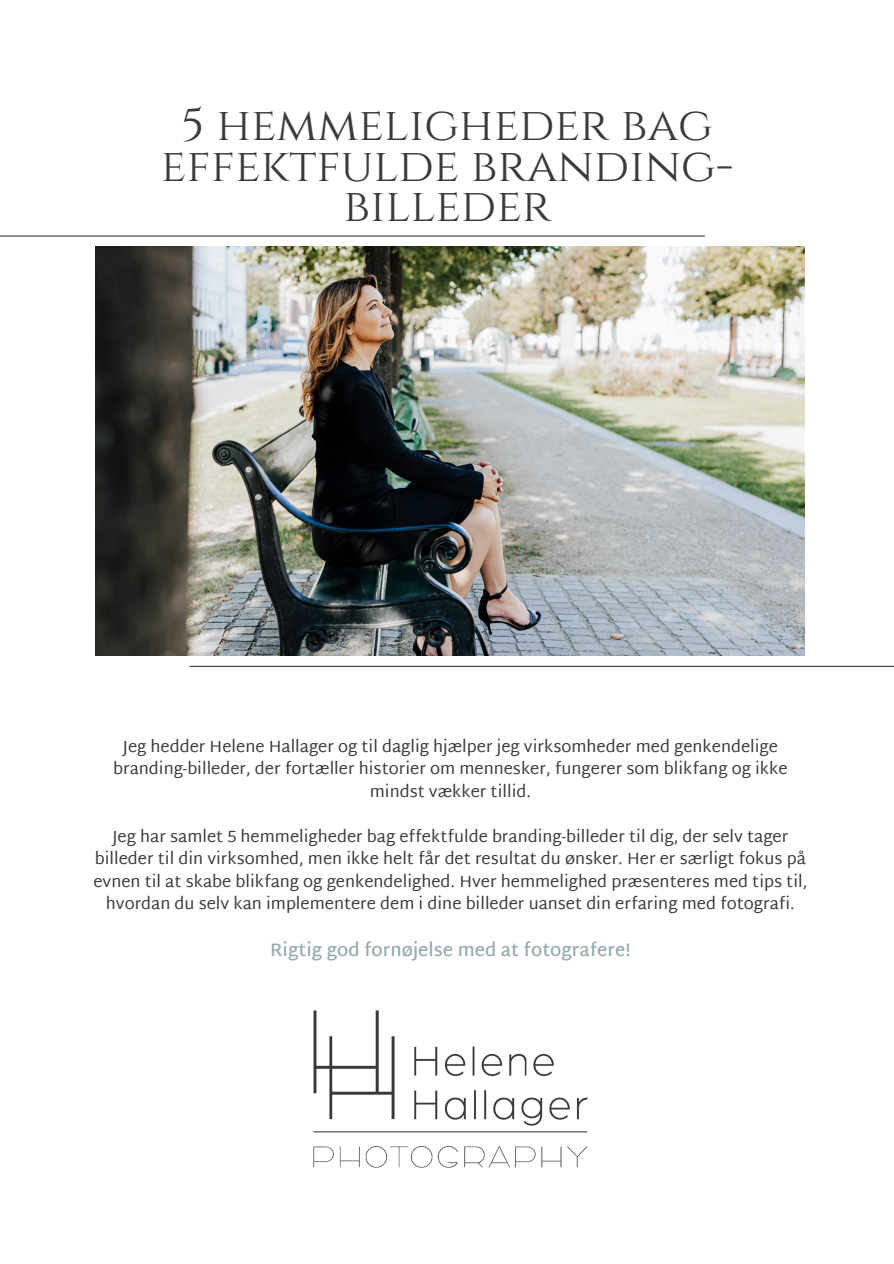
<style>
.page{position:relative;width:894px;height:1264px;background:#fff}
.page>*{position:absolute;margin:0;border:0;box-sizing:border-box;transform-origin:0 0}
.t1{font:46.5px/40.5px "Cinzel";color:#3a3a3a;text-align:center}
.t2{font:600 18px "Martel Sans";color:#96abad}
.t3{font:16.5px/22.5px "Martel Sans";color:#3a3a3a;text-align:center}
</style>
<div class="page">
<hr style="left:0;top:235px;width:704px;height:2px;background:#3a3a3a">
<img style="left:96px;top:246px;width:708px;height:409px">
<hr style="left:190px;top:665px;width:703px;height:2px;background:#3a3a3a">
<img style="left:313px;top:1010px;width:275px;height:158px">
<p class="t1" style="left:181px;top:106px;width:532px">5 HEMMELIGHEDER BAG</p>
<p class="t1" style="left:161px;top:146px;width:573px">EFFEKTFULDE BRANDING-<br>BILLEDER</p>
<p class="t3" style="left:113px;top:734px;width:675px">Jeg hedder Helene Hallager og til daglig hjælper jeg virksomheder med genkendelige branding-billeder, der fortæller historier om mennesker, fungerer som blikfang og ikke mindst vækker tillid.</p>
<p class="t3" style="left:93px;top:824px;width:715px">Jeg har samlet 5 hemmeligheder bag effektfulde branding-billeder til dig, der selv tager billeder til din virksomhed, men ikke helt får det resultat du ønsker. Her er særligt fokus på evnen til at skabe blikfang og genkendelighed. Hver hemmelighed præsenteres med tips til, hvordan du selv kan implementere dem i dine billeder uanset din erfaring med fotografi.</p>
<p class="t2" style="left:270px;top:939px;width:362px">Rigtig god fornøjelse med at fotografere!</p>
</div>
